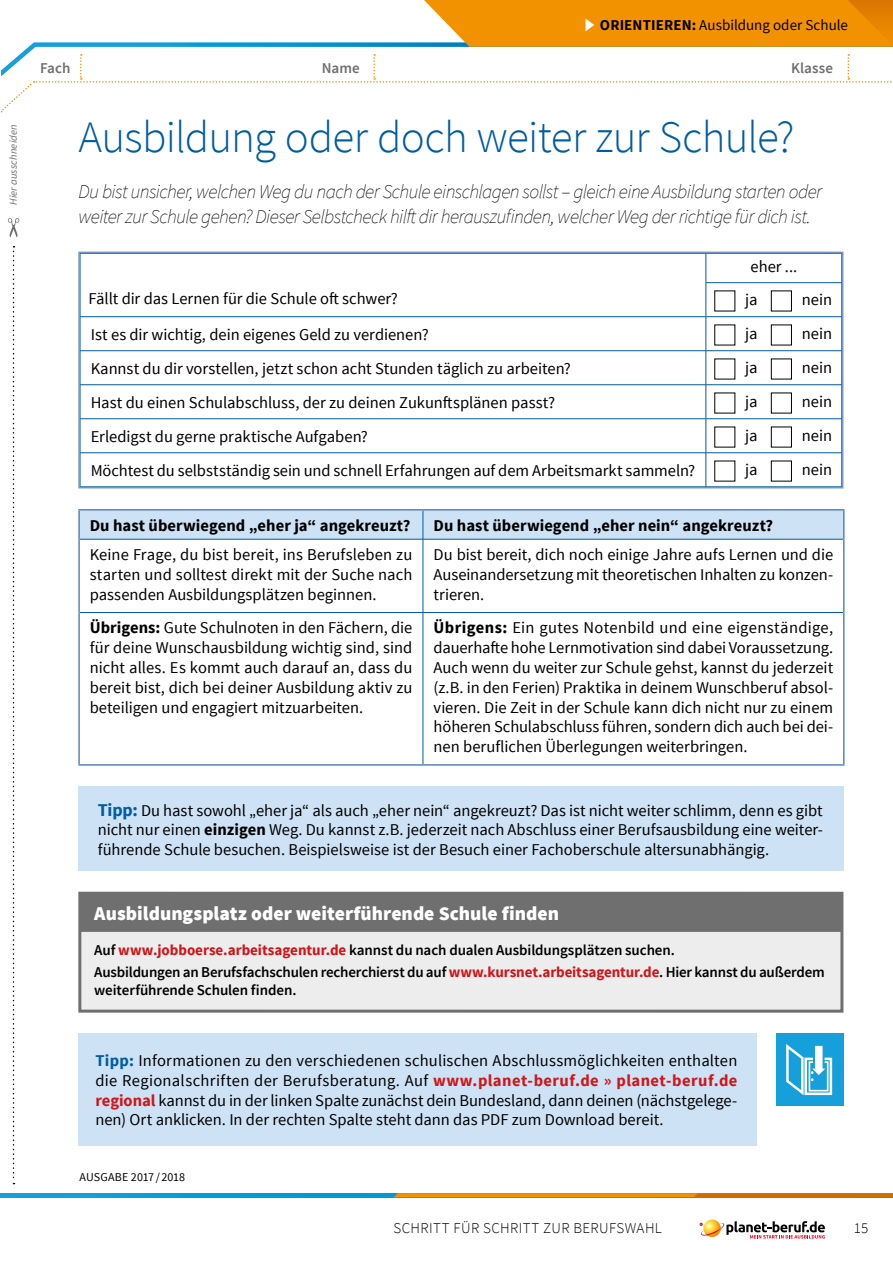
<style>
.page{position:relative;width:893px;height:1263px;background:#fff}
.page>*{position:absolute;margin:0;border:0;box-sizing:border-box;transform-origin:0 0}
.t1{font:300 45px "Source Sans Pro";letter-spacing:-.015em;color:#005d9f}
.t2{font:italic 200 19.5px/25.5px "Source Sans Pro";letter-spacing:-.03em;color:#000}
.t3{font:900 19.5px "Source Sans Pro";color:#fff}
.t4{font:16.5px/19.8px "Source Sans Pro";color:#000;text-align:justify}
.t5{font:700 16.5px "Source Sans Pro";letter-spacing:.005em;color:#000}
.t6{font:600 15px/22.2px "Source Sans Pro";letter-spacing:-.01em;color:#000}
.t7{font:300 15px "Source Sans Pro";letter-spacing:.02em;color:#000}
.t8{font:15px "Source Sans Pro";letter-spacing:.005em;color:#000}
.t9{font:600 15px "Source Sans Pro";letter-spacing:.005em;color:#706f6f}
.t10{font:12px "Source Sans Pro";letter-spacing:.01em;color:#000}
.t11{font:italic 10.5px "Source Sans Pro";letter-spacing:.015em;color:#706f6f}
.s1{font-weight:700}
.s2{font-weight:700;font-size:18px;color:#005d9f}
.s3{font-weight:700;color:#cd171a}
.s4{font-weight:700;color:#005d9f}
</style>
<div class="page">
<svg style="left:0;top:1193px;width:394px;height:4px;background:#079cd8"></svg>
<svg style="left:394px;top:1193px;width:499px;height:4px;background:#dd8307"></svg>
<svg style="left:8px;top:218px;width:11px;height:19px"></svg>
<svg style="left:13px;top:246px;width:1px;height:938px"></svg>
<div style="left:78px;top:786px;width:765px;height:85px;background:#cee2f6"></div>
<div style="left:776px;top:1033px;width:67px;height:73px;background:#159fdb"></div>
<svg style="left:786px;top:1044px;width:47px;height:52px"></svg>
<svg style="left:78px;top:251px;width:766px;height:238px"></svg>
<div style="left:80px;top:511px;width:763px;height:28px;background:#cee2f6"></div>
<hr style="left:80px;top:539px;width:343px;height:1px;background:#005d9f">
<hr style="left:423px;top:539px;width:420px;height:1px;background:#005d9f">
<hr style="left:423px;top:539px;width:1px;height:73px;background:#005d9f">
<hr style="left:80px;top:612px;width:343px;height:1px;background:#005d9f">
<hr style="left:423px;top:612px;width:420px;height:1px;background:#005d9f">
<hr style="left:423px;top:613px;width:1px;height:151px;background:#005d9f">
<hr style="left:78px;top:509px;width:345px;height:2px;background:#5785bc">
<hr style="left:78px;top:511px;width:2px;height:28px;background:#5785bc">
<hr style="left:423px;top:509px;width:422px;height:2px;background:#5785bc">
<hr style="left:843px;top:511px;width:2px;height:28px;background:#5785bc">
<hr style="left:78px;top:539px;width:2px;height:73px;background:#5785bc">
<hr style="left:843px;top:539px;width:2px;height:73px;background:#5785bc">
<hr style="left:78px;top:612px;width:2px;height:152px;background:#5785bc">
<hr style="left:843px;top:612px;width:2px;height:152px;background:#5785bc">
<hr style="left:78px;top:764px;width:345px;height:2px;background:#5785bc">
<hr style="left:423px;top:764px;width:422px;height:2px;background:#5785bc">
<div style="left:80px;top:893px;width:762px;height:118px;background:#ededed"></div>
<div style="left:80px;top:893px;width:762px;height:39px;background:#706f6f"></div>
<div style="left:78px;top:892px;width:765px;height:121px;border:3px solid #706f6f"></div>
<div style="left:78px;top:1033px;width:679px;height:113px;background:#cee2f6"></div>
<svg style="left:703px;top:1219px;width:18px;height:18px"></svg>
<svg style="left:700px;top:1221px;width:125px;height:17px"></svg>
<svg style="left:1px;top:0;width:892px;height:112px"></svg>
<p class="t8" style="left:600px;top:16px;width:250px"><span class="s1">ORI ENTI EREN:</span> Ausbildung oder Schule</p>
<p class="t9" style="left:40px;top:58px;width:32px">Fach</p>
<p class="t9" style="left:322px;top:58px;width:40px">Name</p>
<p class="t9" style="left:791px;top:58px;width:43px">Klasse</p>
<p class="t11" style="left:7px;top:205px;width:82px;rotate:-90deg">Hier ausschneiden</p>
<h1 class="t1" style="left:78px;top:110px;width:718px">Ausbildung oder doch weiter zur Schule?</h1>
<p class="t2" style="left:78px;top:178px;width:745px">Du bist unsicher, welchen Weg du nach der Schule einschlagen sollst – gleich eine Ausbildung starten oder weiter zur Schule gehen? Dieser Selbstcheck hilft dir herauszufinden, welcher Weg der richtige für dich ist.</p>
<p class="t4" style="left:89px;top:289px;width:311px">Fällt dir das Lernen für die Schule oft schwer?</p>
<p class="t4" style="left:745px;top:251px;width:53px;line-height:32.5px;text-indent:5px">eher ... ja</p>
<p class="t4" style="left:802px;top:289px;width:32px">nein</p>
<p class="t4" style="left:91px;top:325px;width:340px">Ist es dir wichtig, dein eigenes Geld zu verdienen?</p>
<p class="t4" style="left:745px;top:323px;width:14px">ja</p>
<p class="t4" style="left:802px;top:323px;width:32px">nein</p>
<p class="t4" style="left:91px;top:359px;width:482px">Kannst du dir vorstellen, jetzt schon acht Stunden täglich zu arbeiten?</p>
<p class="t4" style="left:745px;top:358px;width:14px">ja</p>
<p class="t4" style="left:802px;top:358px;width:32px">nein</p>
<p class="t4" style="left:91px;top:393px;width:466px">Hast du einen Schulabschluss, der zu deinen Zukunftsplänen passt?</p>
<p class="t4" style="left:745px;top:392px;width:14px">ja</p>
<p class="t4" style="left:802px;top:392px;width:32px">nein</p>
<p class="t4" style="left:91px;top:427px;width:279px">Erledigst du gerne praktische Aufgaben?</p>
<p class="t4" style="left:745px;top:426px;width:14px">ja</p>
<p class="t4" style="left:802px;top:426px;width:32px">nein</p>
<p class="t4" style="left:91px;top:461px;width:606px">Möchtest du selbstständig sein und schnell Erfahrungen auf dem Arbeitsmarkt sammeln?</p>
<p class="t4" style="left:745px;top:460px;width:14px">ja</p>
<p class="t4" style="left:802px;top:460px;width:32px">nein</p>
<p class="t5" style="left:90px;top:515px;width:322px">Du hast überwiegend „eher ja“ angekreuzt?</p>
<p class="t5" style="left:434px;top:515px;width:341px">Du hast überwiegend „eher nein“ angekreuzt?</p>
<p class="t4" style="left:90px;top:545px;width:324px">Keine Frage, du bist bereit, ins Berufsleben zu starten und solltest direkt mit der Suche nach passenden Ausbildungsplätzen beginnen.</p>
<p class="t4" style="left:434px;top:545px;width:401px">Du bist bereit, dich noch einige Jahre aufs Lernen und die Auseinandersetzung mit theoretischen Inhalten zu konzen&shy;trieren.</p>
<p class="t4" style="left:90px;top:618px;width:324px"><span class="s1">Übrigens:</span> Gute Schulnoten in den Fächern, die für deine Wunschausbildung wichtig sind, sind nicht alles. Es kommt auch darauf an, dass du bereit bist, dich bei deiner Ausbildung aktiv zu beteiligen und engagiert mitzuarbeiten.</p>
<p class="t4" style="left:434px;top:618px;width:401px"><span class="s1">Übrigens:</span> Ein gutes N otenbild und eine eigenständige, dauerhafte hohe Lernmotivation sind dabei Voraussetzung.<br>Auch wenn du weiter zur Schule gehst, kannst du jederzeit (z.B. in den Ferien) Praktika in deinem Wunschberuf absol&shy;vieren. Die Zeit in der Schule kann dich nicht nur zu einem höheren Schulabschluss führen, sondern dich auch bei dei&shy;nen beruflichen Überlegungen weiterbringen.</p>
<p class="t4" style="left:98px;top:800px;width:726px"><span class="s2">Tipp:</span> Du hast sowohl „eher ja“ als auch „eher nein“ angekreuzt? Das ist nicht weiter schlimm, denn es gibt nicht nur einen <span class="s1">einzigen</span> Weg. Du kannst z.B. jederzeit nach Abschluss einer Berufsausbildung eine weiter&shy;führende Schule besuchen. Beispielsweise ist der Besuch einer Fachoberschule altersunabhängig.</p>
<p class="t3" style="left:94px;top:901px;width:466px">Ausbildungsplatz oder weiterführende Schule finden</p>
<p class="t6" style="left:94px;top:939px;width:732px">Auf <span class="s3">www.jobboerse.arbeitsagentur.de</span> kannst du nach dualen Ausbildungsplätzen suchen.<br>Ausbildungen an Berufsfachschulen recherchierst du auf <span class="s3">www.kursnet.arbeitsagentur.de</span>. Hier kannst du außerdem</p>
<p class="t6" style="left:94px;top:980px;width:204px">weiterführende Schulen finden.</p>
<p class="t4" style="left:95px;top:1051px;width:644px"><span class="s4">Tipp:</span> Informationen zu den verschiedenen schulischen Abschlussmöglichkeiten enthalten die Regionalschriften der Berufsberatung. Auf <span class="s3">www.planet-beruf.de » planet-beruf.de regional</span> kannst du in der linken Spalte zunächst dein Bundesland, dann deinen (nächstgelege&shy;nen) Ort anklicken. In der rechten Spalte steht dann das PDF zum Download bereit.</p>
<p class="t10" style="left:80px;top:1170px;width:107px">AUSGABE 2017/2018</p>
<p class="t7" style="left:394px;top:1219px;width:270px">Schritt für Schritt zur Berufswahl</p>
<p class="t7" style="left:854px;top:1219px;width:16px">15</p>
</div>
